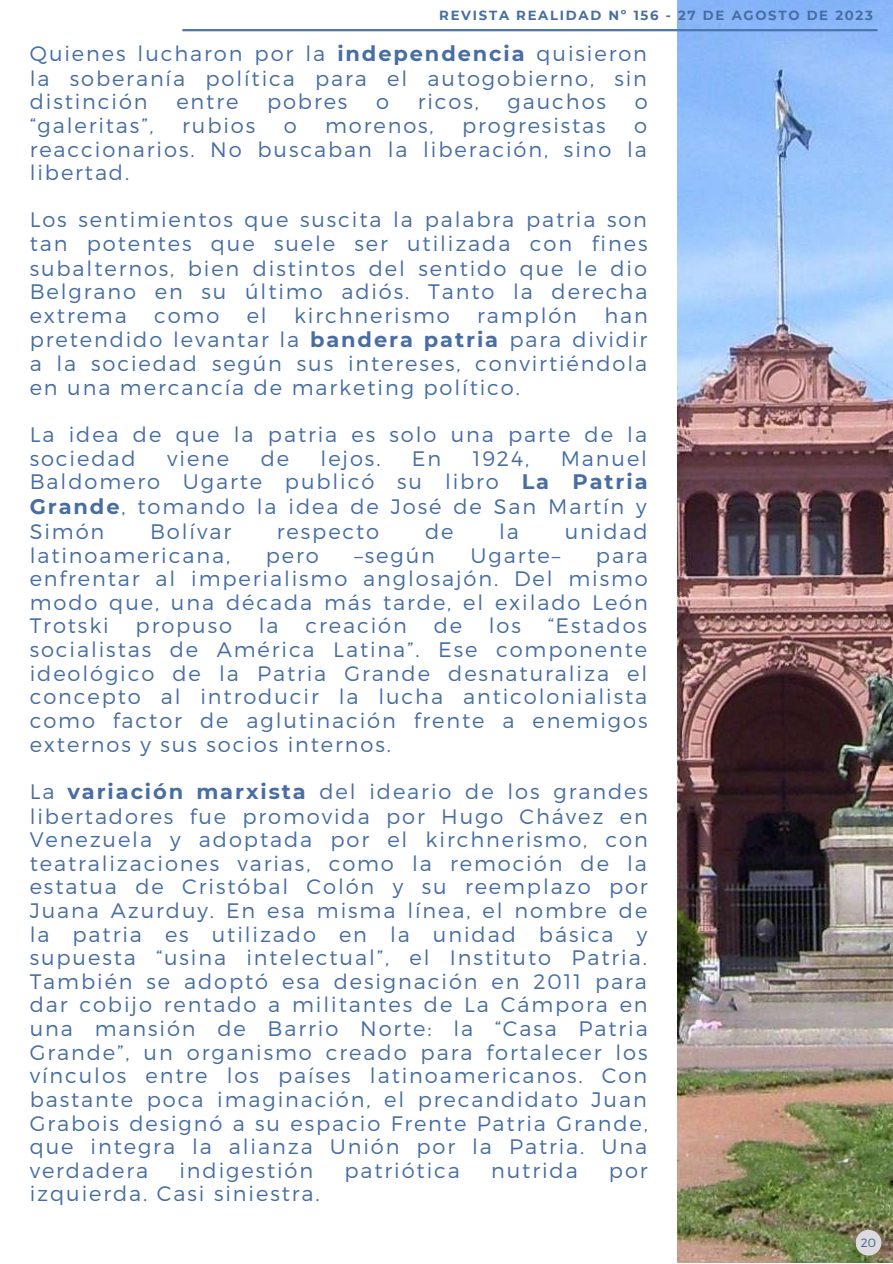
<style>
.page{position:relative;width:893px;height:1264px;background:#fff}
.page>*{position:absolute;margin:0;border:0;box-sizing:border-box;transform-origin:0 0}
.t1{font:300 21px/23.7px "Montserrat";letter-spacing:.09em;color:#476da2;text-align:justify}
.t2{font:700 13.2px "Montserrat";letter-spacing:.13em;color:#476da2}
.t3{font:300 12px "Montserrat";color:#42618b}
.s1{font-weight:700}
</style>
<div class="page">
<img style="left:677px;top:0;width:215px;height:1262px">
<div style="left:855px;top:1229px;width:26px;height:26px;background:#dcdade;border-radius:50%"></div>
<hr style="left:182px;top:29px;width:695px;height:2px;background:#4c75ad">
<p class="t2" style="left:439px;top:8px;width:435px">REVISTA REALIDAD Nº 156 - 27 DE AGOSTO DE 2023</p>
<p class="t1" style="left:30px;top:40px;width:618px;line-height:24.2px">Quienes lucharon por la <span class="s1">independencia</span> quisieron la soberanía política para el autogobierno, sin distinción</p>
<p class="t1" style="left:176px;top:89px;width:63px">entre</p>
<p class="t1" style="left:267px;top:89px;width:82px">pobres</p>
<p class="t1" style="left:376px;top:89px;width:14px">o</p>
<p class="t1" style="left:417px;top:89px;width:63px">ricos,</p>
<p class="t1" style="left:507px;top:89px;width:100px">gauchos</p>
<p class="t1" style="left:634px;top:89px;width:14px">o</p>
<p class="t1" style="left:30px;top:113px;width:125px">“galeritas”,</p>
<p class="t1" style="left:182px;top:113px;width:75px">rubios</p>
<p class="t1" style="left:284px;top:113px;width:14px">o</p>
<p class="t1" style="left:325px;top:113px;width:110px">morenos,</p>
<p class="t1" style="left:462px;top:113px;width:145px">progresistas</p>
<p class="t1" style="left:30px;top:113px;width:619px;text-indent:604px">o reaccionarios. No buscaban la liberación, sino la libertad.</p>
<p class="t1" style="left:30px;top:207px;width:619px">Los sentimientos que suscita la palabra patria son tan potentes que suele ser utilizada con fines subalternos, bien distintos del sentido que le dio Belgrano en su último adiós. Tanto la derecha extrema</p>
<p class="t1" style="left:154px;top:303px;width:67px">como</p>
<p class="t1" style="left:247px;top:303px;width:22px">el</p>
<p class="t1" style="left:294px;top:303px;width:157px">kirchnerismo</p>
<p class="t1" style="left:477px;top:303px;width:101px">ramplón</p>
<p class="t1" style="left:30px;top:302px;width:619px;text-indent:574px">han pretendido levantar la <span class="s1">bandera patria</span> para dividir a la sociedad según sus intereses, convirtiéndola en una mercancía de marketing político.</p>
<p class="t1" style="left:30px;top:422px;width:619px">La idea de que la patria es solo una parte de la sociedad</p>
<p class="t1" style="left:30px;top:445px;width:619px;line-height:24.3px;text-indent:531px">Manuel Baldomero Ugarte publicó su libro <span class="s1">La Patria Grande</span>, tomando la idea de José de San Martín y Simón</p>
<p class="t1" style="left:167px;top:445px;width:64px">viene</p>
<p class="t1" style="left:261px;top:445px;width:30px">de</p>
<p class="t1" style="left:320px;top:445px;width:61px">lejos.</p>
<p class="t1" style="left:412px;top:445px;width:31px">En</p>
<p class="t1" style="left:472px;top:445px;width:58px">1924,</p>
<p class="t1" style="left:150px;top:518px;width:83px">Bolívar</p>
<p class="t1" style="left:277px;top:518px;width:104px">respecto</p>
<p class="t1" style="left:425px;top:518px;width:30px">de</p>
<p class="t1" style="left:499px;top:518px;width:21px">la</p>
<p class="t1" style="left:564px;top:518px;width:84px">unidad</p>
<p class="t1" style="left:30px;top:542px;width:202px">latinoamericana,</p>
<p class="t1" style="left:266px;top:542px;width:54px">pero</p>
<p class="t1" style="left:354px;top:542px;width:82px">–según</p>
<p class="t1" style="left:470px;top:542px;width:91px">Ugarte–</p>
<p class="t1" style="left:30px;top:542px;width:619px;text-indent:566px">para enfrentar al imperialismo anglosajón. Del mismo modo que, una década más tarde, el exilado León Trotski</p>
<p class="t1" style="left:136px;top:613px;width:98px">propuso</p>
<p class="t1" style="left:259px;top:613px;width:21px">la</p>
<p class="t1" style="left:305px;top:613px;width:103px">creación</p>
<p class="t1" style="left:433px;top:613px;width:30px">de</p>
<p class="t1" style="left:489px;top:613px;width:34px">los</p>
<p class="t1" style="left:30px;top:613px;width:619px;text-indent:518px">“Estados socialistas de América Latina”. Ese componente ideológico de la Patria Grande desnaturaliza el concepto al introducir la lucha anticolonialista como factor de aglutinación frente a enemigos externos y sus socios internos.</p>
<p class="t1" style="left:30px;top:778px;width:619px">La <span class="s1">variación marxista</span> del ideario de los grandes libertadores fue promovida por Hugo Chávez en Venezuela y adoptada por el kirchnerismo, con teatralizaciones varias, como la remoción de la estatua de Cristóbal Colón y su reemplazo por Juana Azurduy. En esa misma línea, el nombre de la patria es utilizado en la unidad básica y supuesta “usina intelectual”, el Instituto Patria.<br>También se adoptó esa designación en 2011 para dar cobijo rentado a militantes de La Cámpora en una mansión de Barrio Norte: la “Casa Patria Grande”, un organismo creado para fortalecer los vínculos entre los países latinoamericanos. Con bastante poca imaginación, el precandidato Juan Grabois designó a su espacio Frente Patria Grande, que integra la alianza Unión por la Patria. Una verdadera</p>
<p class="t1" style="left:179px;top:1157px;width:135px">indigestión</p>
<p class="t1" style="left:344px;top:1157px;width:117px">patriótica</p>
<p class="t1" style="left:491px;top:1157px;width:88px">nutrida</p>
<p class="t1" style="left:609px;top:1157px;width:40px">por</p>
<p class="t1" style="left:30px;top:1180px;width:291px">izquierda. Casi siniestra.</p>
<p class="t3" style="left:860px;top:1234px;width:17px">20</p>
</div>
